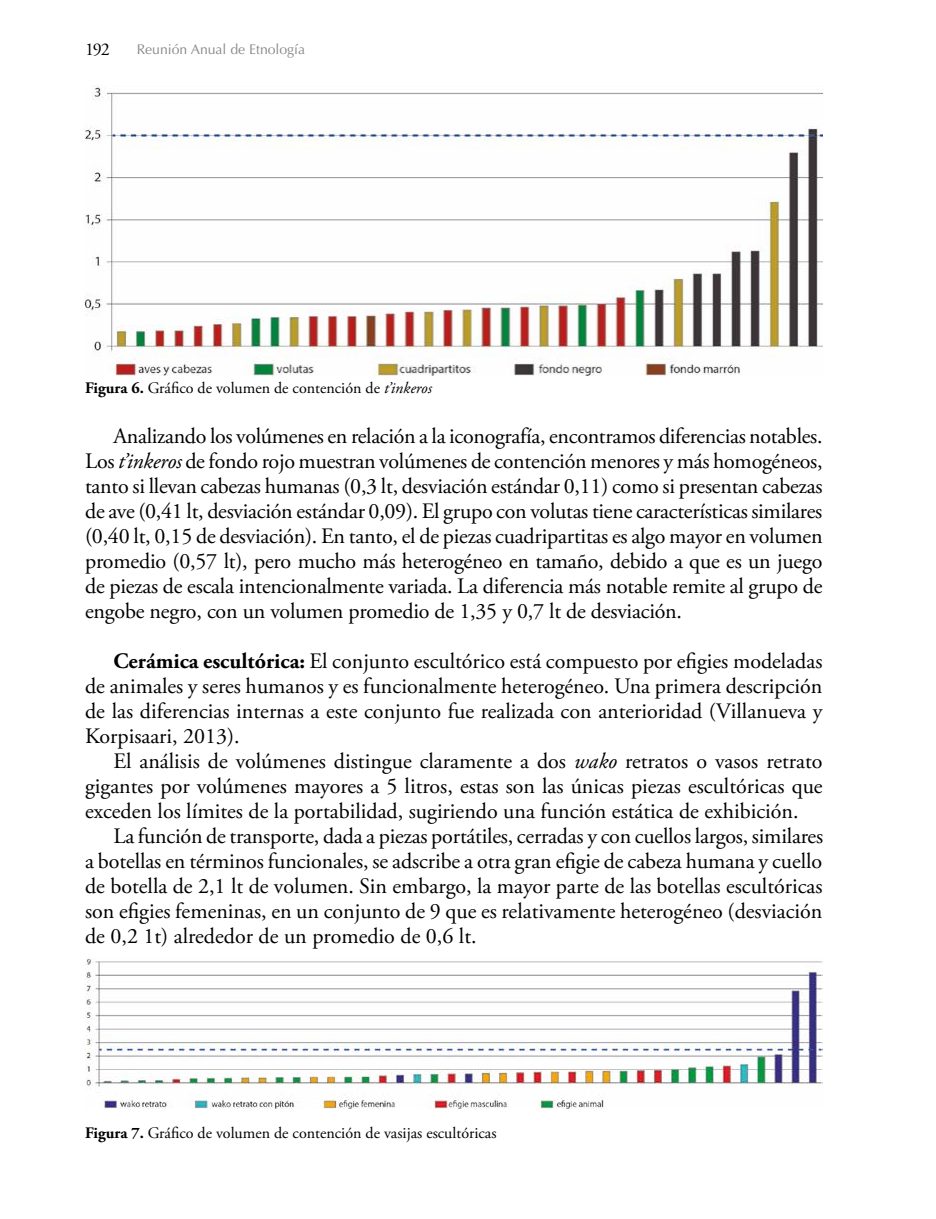
<style>
.page{position:relative;width:936px;height:1219px;background:#fff}
.page>*{position:absolute;margin:0;border:0;box-sizing:border-box;transform-origin:0 0}
.t1{font:22px/25px "Adobe Garamond Pro";color:#000;text-align:justify}
.t2{font:18px "Adobe Garamond Pro";color:#000}
.t3{font:16px "Adobe Garamond Pro";color:#000}
.t4{font:14px "Optima LT Std";color:#878787}
.s1{font-weight:700}
.s2{font-style:italic}
</style>
<div class="page">
<img style="left:85px;top:85px;width:737px;height:291px">
<img style="left:85px;top:958px;width:737px;height:151px">
<p class="t2" style="left:85px;top:38px;width:26px">192</p>
<p class="t4" style="left:137px;top:41px;width:170px">Reunión Anual de Etnología</p>
<p class="t3" style="left:85px;top:378px;width:348px"><span class="s1">Figura 6.</span> Gráfico de volumen de contención de <span class="s2">t’inkeros</span></p>
<p class="t1" style="left:85px;top:424px;width:739px;text-indent:28px">Analizando los volúmenes en relación a la iconografía, encontramos diferencias notables.<br>Los <span class="s2">t’inkeros</span> de fondo rojo muestran volúmenes de contención menores y más homogéneos, tanto si llevan cabezas humanas (0,3 lt, desviación estándar 0,11) como si presentan cabezas de ave (0,41 lt, desviación estándar 0,09). El grupo con volutas tiene características similares (0,40 lt, 0,15 de desviación). En tanto, el de piezas cuadripartitas es algo mayor en volumen promedio (0,57 lt), pero mucho más heterogéneo en tamaño, debido a que es un juego de piezas de escala intencionalmente variada. La diferencia más notable remite al grupo de engobe negro, con un volumen promedio de 1,35 y 0,7 lt de desviación.</p>
<p class="t1" style="left:85px;top:649px;width:738px;text-indent:28px"><span class="s1">Cerámica escultórica:</span> El conjunto escultórico está compuesto por efigies modeladas de animales y seres humanos y es funcionalmente heterogéneo. Una primera descripción de las diferencias internas a este conjunto fue realizada con anterioridad (Villanueva y Korpisaari, 2013).</p>
<p class="t1" style="left:85px;top:749px;width:739px;text-indent:28px">El análisis de volúmenes distingue claramente a dos <span class="s2">wako</span> retratos o vasos retrato gigantes por volúmenes mayores a 5 litros, estas son las únicas piezas escultóricas que exceden los límites de la portabilidad, sugiriendo una función estática de exhibición.</p>
<p class="t1" style="left:85px;top:824px;width:739px;text-indent:28px">La función de transporte, dada a piezas portátiles, cerradas y con cuellos largos, similares a botellas en términos funcionales, se adscribe a otra gran efigie de cabeza humana y cuello de botella de 2,1 lt de volumen. Sin embargo, la mayor parte de las botellas escultóricas son efigies femeninas, en un conjunto de 9 que es relativamente heterogéneo (desviación de 0,2 1t) alrededor de un promedio de 0,6 lt.</p>
<p class="t3" style="left:85px;top:1123px;width:413px"><span class="s1">Figura 7.</span> Gráfico de volumen de contención de vasijas escultóricas</p>
</div>
